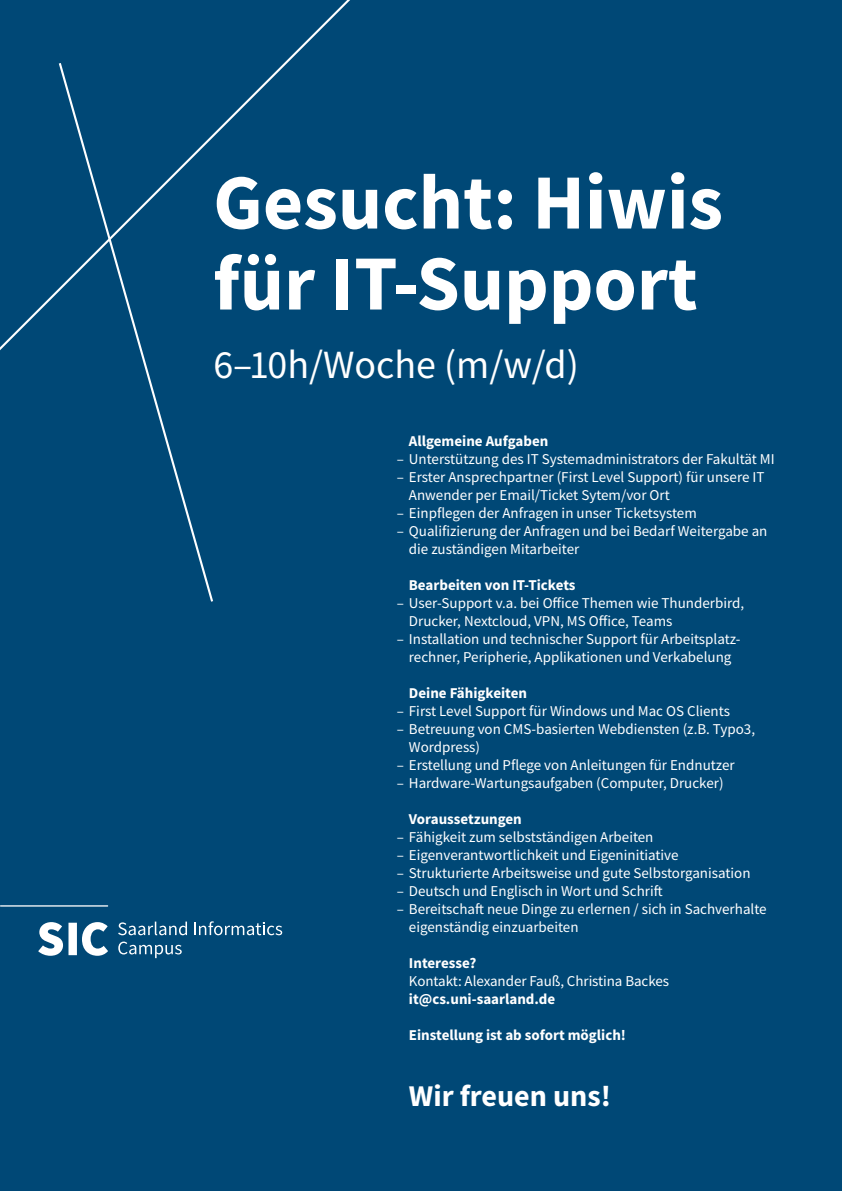
<style>
.page{position:relative;width:842px;height:1191px;background:#fff}
.page>*{position:absolute;margin:0;border:0;box-sizing:border-box;transform-origin:0 0}
.t1{font:700 78px/81px "Source Sans Pro";color:#fff}
.t2{font:40px "Source Sans Pro";color:#fff}
.t3{font:700 30.1px "Source Sans Pro";color:#fff}
.t4{font:15px/18px "Source Sans Pro";color:#fff}
.t5{font:700 15px "Source Sans Pro";color:#fff}
</style>
<div class="page">
<div style="left:0;top:0;width:842px;height:1190px;background:#004876"></div>
<svg style="left:118px;top:941px;width:64px;height:17px"></svg>
<svg style="left:194px;top:921px;width:88px;height:14px"></svg>
<svg style="left:118px;top:921px;width:69px;height:14px"></svg>
<svg style="left:38px;top:922px;width:70px;height:33px"></svg>
<hr style="left:0;top:905px;width:108px;height:1px;background:#fff">
<svg style="left:154px;top:401px;width:59px;height:201px"></svg>
<svg style="left:0;top:0;width:350px;height:401px"></svg>
<h1 class="t1" style="left:213px;top:161px;width:511px">Gesucht: Hiwis für IT-Support</h1>
<h2 class="t2" style="left:213px;top:339px;width:367px">6–10h/Woche (m/w/d)</h2>
<p class="t5" style="left:409px;top:431px;width:141px">Allgemeine Aufgaben</p>
<p class="t4" style="left:397px;top:450px;width:379px">– Unterstützung des IT Systemadministrators der Fakultät MI</p>
<p class="t4" style="left:409px;top:468px;width:357px;text-indent:-12px">– Erster Ansprechpartner (First Level Support) für unsere IT<br>Anwender per Email/Ticket Sytem/vor Ort</p>
<p class="t4" style="left:397px;top:504px;width:301px">– Einpflegen der Anfragen in unser Ticketsystem</p>
<p class="t4" style="left:409px;top:522px;width:360px;text-indent:-12px">– Qualifizierung der Anfragen und bei Bedarf Weitergabe an die zuständigen Mitarbeiter</p>
<p class="t5" style="left:409px;top:575px;width:168px">Bearbeiten von IT-Tickets</p>
<p class="t4" style="left:409px;top:594px;width:337px;text-indent:-12px">– User-Support v.a. bei Office Themen wie Thunderbird,<br>Drucker, Nextcloud, VPN, MS Office, Teams</p>
<p class="t4" style="left:397px;top:630px;width:345px;text-align:center">– Installation und technischer Support für Arbeitsplatz&shy;rechner, Peripherie, Applikationen und Verkabelung</p>
<p class="t5" style="left:409px;top:683px;width:120px">Deine Fähigkeiten</p>
<p class="t4" style="left:397px;top:702px;width:335px">– First Level Support für Windows und Mac OS Clients</p>
<p class="t4" style="left:409px;top:720px;width:348px;text-indent:-12px">– Betreuung von CMS-basierten Webdiensten (z.B. Typo3,<br>Wordpress)</p>
<p class="t4" style="left:397px;top:756px;width:339px">– Erstellung und Pflege von Anleitungen für Endnutzer</p>
<p class="t4" style="left:397px;top:774px;width:328px">– Hardware-Wartungsaufgaben (Computer, Drucker)</p>
<p class="t5" style="left:409px;top:809px;width:114px">Voraussetzungen</p>
<p class="t4" style="left:397px;top:828px;width:258px">– Fähigkeit zum selbstständigen Arbeiten</p>
<p class="t4" style="left:397px;top:846px;width:283px">– Eigenverantwortlichkeit und Eigeninitiative</p>
<p class="t4" style="left:397px;top:864px;width:355px">– Strukturierte Arbeitsweise und gute Selbstorganisation</p>
<p class="t4" style="left:397px;top:882px;width:267px">– Deutsch und Englisch in Wort und Schrift</p>
<p class="t4" style="left:409px;top:900px;width:359px;text-indent:-12px">– Bereitschaft neue Dinge zu erlernen / sich in Sachverhalte eigenständig einzuarbeiten</p>
<p class="t5" style="left:409px;top:953px;width:69px">Interesse?</p>
<p class="t4" style="left:409px;top:972px;width:262px">Kontakt: Alexander Fauß, Christina Backes</p>
<p class="t5" style="left:409px;top:989px;width:148px">it@cs.uni-saarland.de</p>
<p class="t5" style="left:409px;top:1025px;width:219px">Einstellung ist ab sofort möglich!</p>
<h3 class="t3" style="left:409px;top:1075px;width:203px">Wir freuen uns!</h3>
</div>
